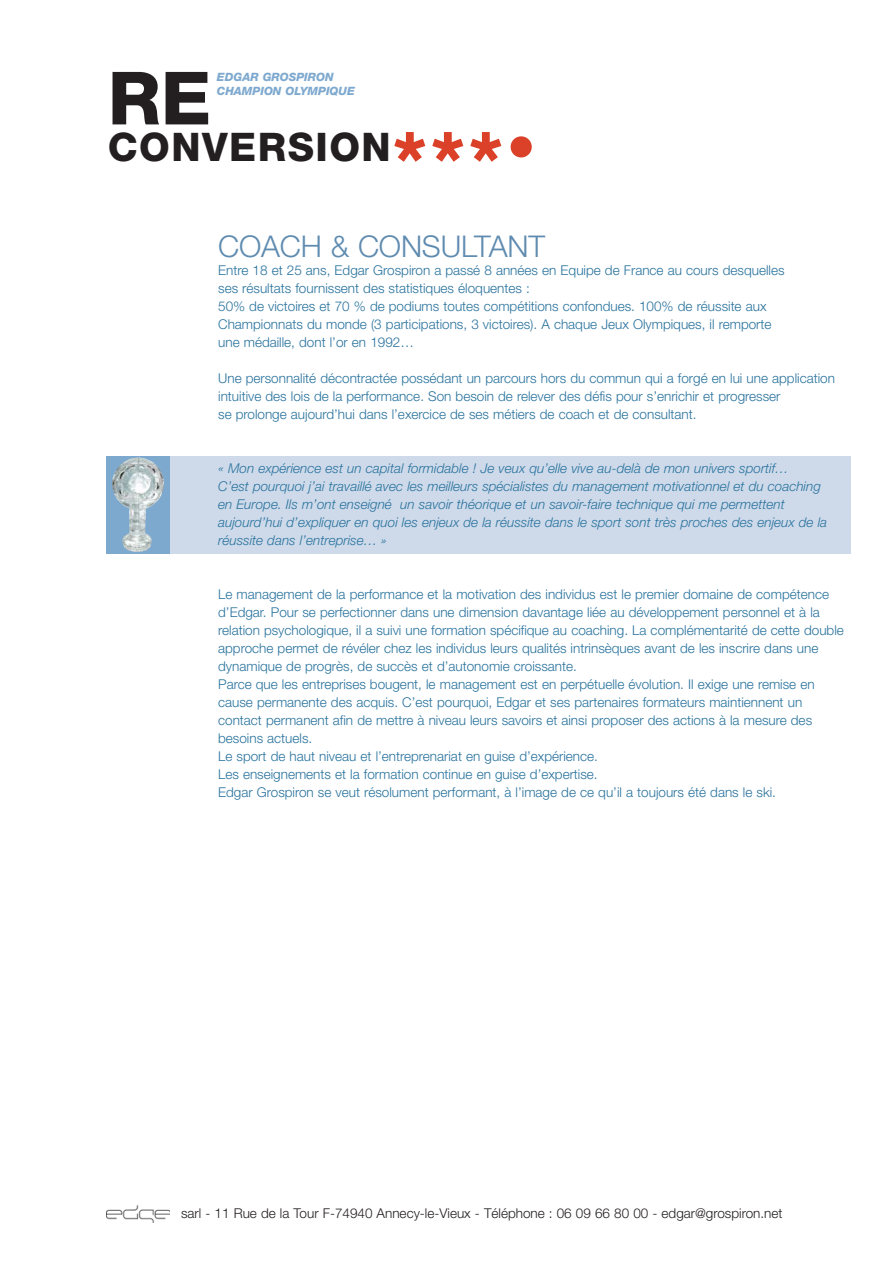
<style>
.page{position:relative;width:893px;height:1263px;background:#fff}
.page>*{position:absolute;margin:0;border:0;box-sizing:border-box;transform-origin:0 0}
.t1{font:800 73.5px "Helvetica Neue";color:#231f20}
.t2{font:800 39.45px "Helvetica Neue";letter-spacing:.04em;color:#231f20}
.t3{font:300 30px "Helvetica Neue";letter-spacing:-.005em;color:#5f8bb0}
.t4{font:300 13.5px/18px "Helvetica Neue";color:#28729d}
.t5{font:italic 300 13.5px/18px "Helvetica Neue";color:#28729d}
.t6{font:300 13.5px "Helvetica Neue";color:#231f20}
.t7{font:italic 800 11.4px/14.4px "Helvetica Neue";color:#7ea9cf}
.s1{font-size:78.9px;color:#db4028}
.s2{font-size:59.1px;color:#db4028}
</style>
<div class="page">
<div style="left:170px;top:456px;width:680px;height:98px;background:#cedaea"></div>
<img style="left:106px;top:1205px;width:64px;height:17px">
<div style="left:106px;top:456px;width:64px;height:98px;background:#7ea9cf"></div>
<img style="left:112px;top:458px;width:52px;height:94px">
<h1 class="t1" style="left:108px;top:56px;width:105px">RE</h1>
<h2 class="t2" style="left:108px;top:124px;width:430px">CONVERSION<span class="s1">***</span><span class="s2">•</span></h2>
<p class="t7" style="left:217px;top:70px;width:140px">EDGAR GROSPIRON<br>CHAMPION OLYMPIQUE</p>
<h3 class="t3" style="left:218px;top:235px;width:328px">COACH &amp; CONSULTANT</h3>
<p class="t4" style="left:218px;top:262px;width:568px">Entre 18 et 25 ans, Edgar Grospiron a passé 8 années en Equipe de France au cours desquelles ses résultats fournissent des statistiques éloquentes :<br>50% de victoires et 70 % de podiums toutes compétitions confondues. 100% de réussite aux Championnats du monde (3 participations, 3 victoires). A chaque Jeux Olympiques, il remporte une médaille, dont l’or en 1992…</p>
<p class="t4" style="left:218px;top:370px;width:618px">Une personnalité décontractée possédant un parcours hors du commun qui a forgé en lui une application intuitive des lois de la performance. Son besoin de relever des défis pour s’enrichir et progresser<br>se prolonge aujourd’hui dans l’exercice de ses métiers de coach et de consultant.</p>
<p class="t5" style="left:218px;top:460px;width:610px">« Mon expérience est un capital formidable ! Je veux qu’elle vive au-delà de mon univers sportif…<br>C’est pourquoi j’ai travaillé avec les meilleurs spécialistes du management motivationnel et du coaching en Europe. Ils m’ont enseigné un savoir théorique et un savoir-faire technique qui me permettent aujourd’hui d’expliquer en quoi les enjeux de la réussite dans le sport sont très proches des enjeux de la réussite dans l’entreprise… »</p>
<p class="t4" style="left:218px;top:586px;width:627px">Le management de la performance et la motivation des individus est le premier domaine de compétence d’Edgar. Pour se perfectionner dans une dimension davantage liée au développement personnel et à la relation psychologique, il a suivi une formation spécifique au coaching. La complémentarité de cette double approche permet de révéler chez les individus leurs qualités intrinsèques avant de les inscrire dans une dynamique de progrès, de succès et d’autonomie croissante.<br>Parce que les entreprises bougent, le management est en perpétuelle évolution. Il exige une remise en cause permanente des acquis. C’est pourquoi, Edgar et ses partenaires formateurs maintiennent un contact permanent afin de mettre à niveau leurs savoirs et ainsi proposer des actions à la mesure des besoins actuels.<br>Le sport de haut niveau et l’entreprenariat en guise d’expérience.<br>Les enseignements et la formation continue en guise d’expertise.<br>Edgar Grospiron se veut résolument performant, à l’image de ce qu’il a toujours été dans le ski.</p>
<p class="t6" style="left:181px;top:1208px;width:603px">sarl - 11 Rue de la Tour F-74940 Annecy-le-Vieux - Téléphone : 06 09 66 80 00 - edgar@grospiron.net</p>
</div>
